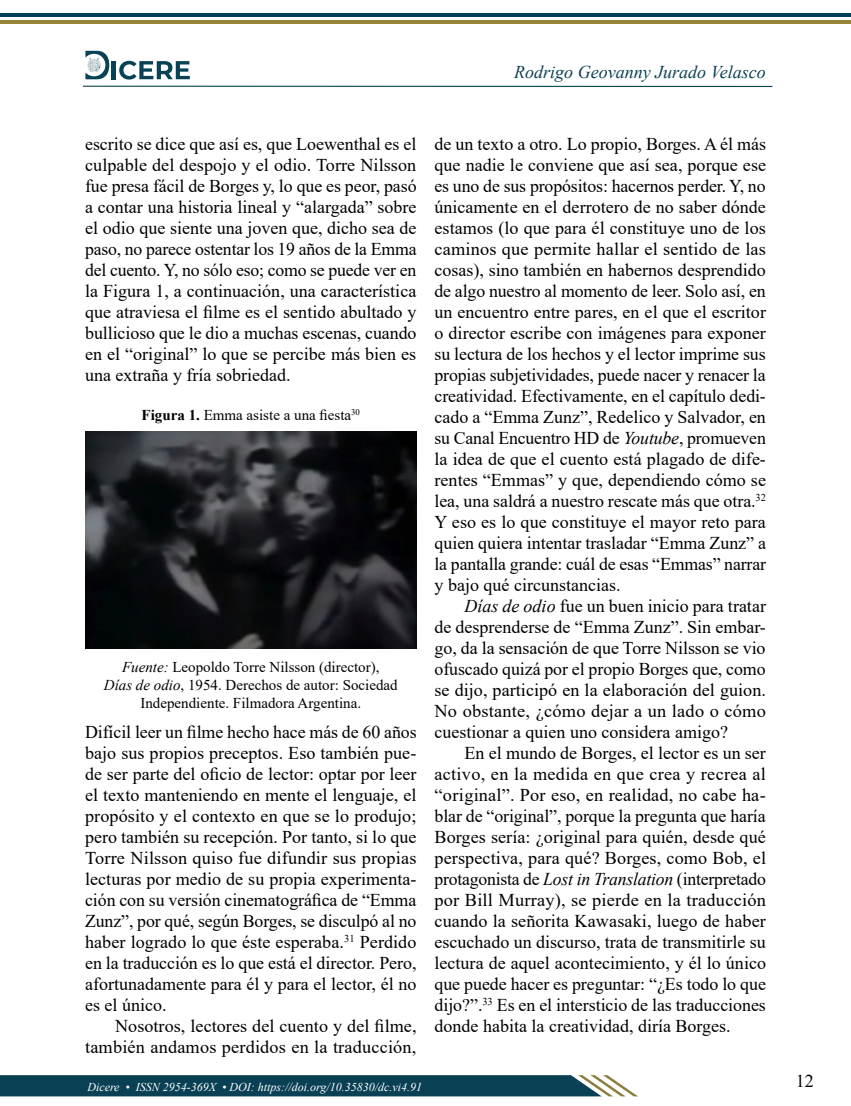
<style>
.page{position:relative;width:851px;height:1106px;background:#fff}
.page>*{position:absolute;margin:0;border:0;box-sizing:border-box;transform-origin:0 0}
.CUERPO_TEXTO{font:18px/21px "Times New Roman";color:#000;text-align:justify}
.PARROFO_INICIO{font:18px/21px "Times New Roman";color:#000;text-align:justify}
.t1{font:italic 18px "Times New Roman";color:#093f53}
.IMAGEN_TEX{font:15px "Times New Roman";color:#000}
.t2{font:italic 12px "Times New Roman";color:#fff}
.s1{font-weight:700}
.s2{font-style:italic}
</style>
<div class="page">
<hr style="left:0;top:13px;width:850px;height:4px;background:#004054">
<hr style="left:0;top:20px;width:850px;height:4px;background:#94853b">
<svg style="left:0;top:1075px;width:638px;height:21px;background:#1c4e5f"></svg>
<hr style="left:83px;top:86px;width:689px;height:1px;background:#094255">
<hr style="left:112px;top:61px;width:4px;height:18px;background:#094255">
<svg style="left:119px;top:61px;width:71px;height:19px"></svg>
<svg style="left:85px;top:51px;width:24px;height:28px"></svg>
<img style="left:85px;top:431px;width:331px;height:217px">
<p class="t1" style="left:514px;top:59px;width:253px">Rodrigo Geovanny Jurado Velasco</p>
<p class="CUERPO_TEXTO" style="left:85px;top:133px;width:333px">escrito se dice que así es, que Loewenthal es el culpable del despojo y el odio. Torre Nilsson fue presa fácil de Borges y, lo que es peor, pasó a contar una historia lineal y “alargada” sobre el odio que siente una joven que, dicho sea de paso, no parece ostentar los 19 años de la Emma del cuento. Y, no sólo eso; como se puede ver en la Figura 1, a continuación, una característica que atraviesa el filme es el sentido abultado y bullicioso que le dio a muchas escenas, cuando en el “original” lo que se percibe más bien es una extraña y fría sobriedad.</p>
<p class="IMAGEN_TEX" style="left:141px;top:404px;width:220px"><span class="s1">Figura 1.</span> Emma asiste a una fiesta<sup>30</sup></p>
<p class="IMAGEN_TEX" style="left:122px;top:656px;width:259px"><span class="s2">Fuente:</span> Leopoldo Torre Nilsson (director),</p>
<p class="IMAGEN_TEX" style="left:104px;top:674px;width:295px"><span class="s2">Días de odio</span>, 1954. Derechos de autor: Sociedad</p>
<p class="IMAGEN_TEX" style="left:140px;top:692px;width:222px">Independiente. Filmadora Argentina.</p>
<p class="PARROFO_INICIO" style="left:85px;top:721px;width:333px">Difícil leer un filme hecho hace más de 60 años bajo sus propios preceptos. Eso también pue&shy;de ser parte del oficio de lector: optar por leer el texto manteniendo en mente el lenguaje, el propósito y el contexto en que se lo produjo; pero también su recepción. Por tanto, si lo que Torre Nilsson quiso fue difundir sus propias lecturas por medio de su propia experimenta&shy;ción con su versión cinematográfica de “Emma Zunz”, por qué, según Borges, se disculpó al no haber logrado lo que éste esperaba.<sup>31</sup> Perdido en la traducción es lo que está el director. Pero, afortunadamente para él y para el lector, él no es el único.</p>
<p class="CUERPO_TEXTO" style="left:85px;top:1015px;width:333px;text-align:right">Nosotros, lectores del cuento y del filme, también andamos perdidos en la traducción,</p>
<p class="t2" style="left:87px;top:1078px;width:336px">Dicere • ISSN 2954-369X • DOI: https://doi.org/10.35830/dc.vi4.91</p>
<p class="CUERPO_TEXTO" style="left:434px;top:133px;width:333px">de un texto a otro. Lo propio, Borges. A él más que nadie le conviene que así sea, porque ese es uno de sus propósitos: hacernos perder. Y, no únicamente en el derrotero de no saber dónde estamos (lo que para él constituye uno de los caminos que permite hallar el sentido de las cosas), sino también en habernos desprendido de algo nuestro al momento de leer. Solo así, en un encuentro entre pares, en el que el escritor o director escribe con imágenes para exponer su lectura de los hechos y el lector imprime sus propias subjetividades, puede nacer y renacer la creatividad. Efectivamente, en el capítulo dedi&shy;cado a “Emma Zunz”, Redelico y Salvador, en su Canal Encuentro HD de <span class="s2">Youtube</span>, promueven la idea de que el cuento está plagado de dife&shy;rentes “Emmas” y que, dependiendo cómo se lea, una saldrá a nuestro rescate más que otra.<sup>32<br></sup>Y eso es lo que constituye el mayor reto para quien quiera intentar trasladar “Emma Zunz” a la pantalla grande: cuál de esas “Emmas” narrar y bajo qué circunstancias.</p>
<p class="CUERPO_TEXTO" style="left:434px;top:595px;width:333px;text-indent:30px"><span class="s2">Días de odio</span> fue un buen inicio para tratar de desprenderse de “Emma Zunz”. Sin embar&shy;go, da la sensación de que Torre Nilsson se vio ofuscado quizá por el propio Borges que, como se dijo, participó en la elaboración del guion.<br>No obstante, ¿cómo dejar a un lado o cómo cuestionar a quien uno considera amigo?</p>
<p class="CUERPO_TEXTO" style="left:434px;top:742px;width:333px;text-indent:30px">En el mundo de Borges, el lector es un ser activo, en la medida en que crea y recrea al “original”. Por eso, en realidad, no cabe ha&shy;blar de “original”, porque la pregunta que haría Borges sería: ¿original para quién, desde qué perspectiva, para qué? Borges, como Bob, el protagonista de <span class="s2">Lost in Translation</span> (interpretado por Bill Murray), se pierde en la traducción cuando la señorita Kawasaki, luego de haber escuchado un discurso, trata de transmitirle su lectura de aquel acontecimiento, y él lo único que puede hacer es preguntar: “¿Es todo lo que dijo?”.<sup>33</sup> Es en el intersticio de las traducciones donde habita la creatividad, diría Borges.</p>
<p class="CUERPO_TEXTO" style="left:795px;top:1069px;width:19px">12</p>
</div>
